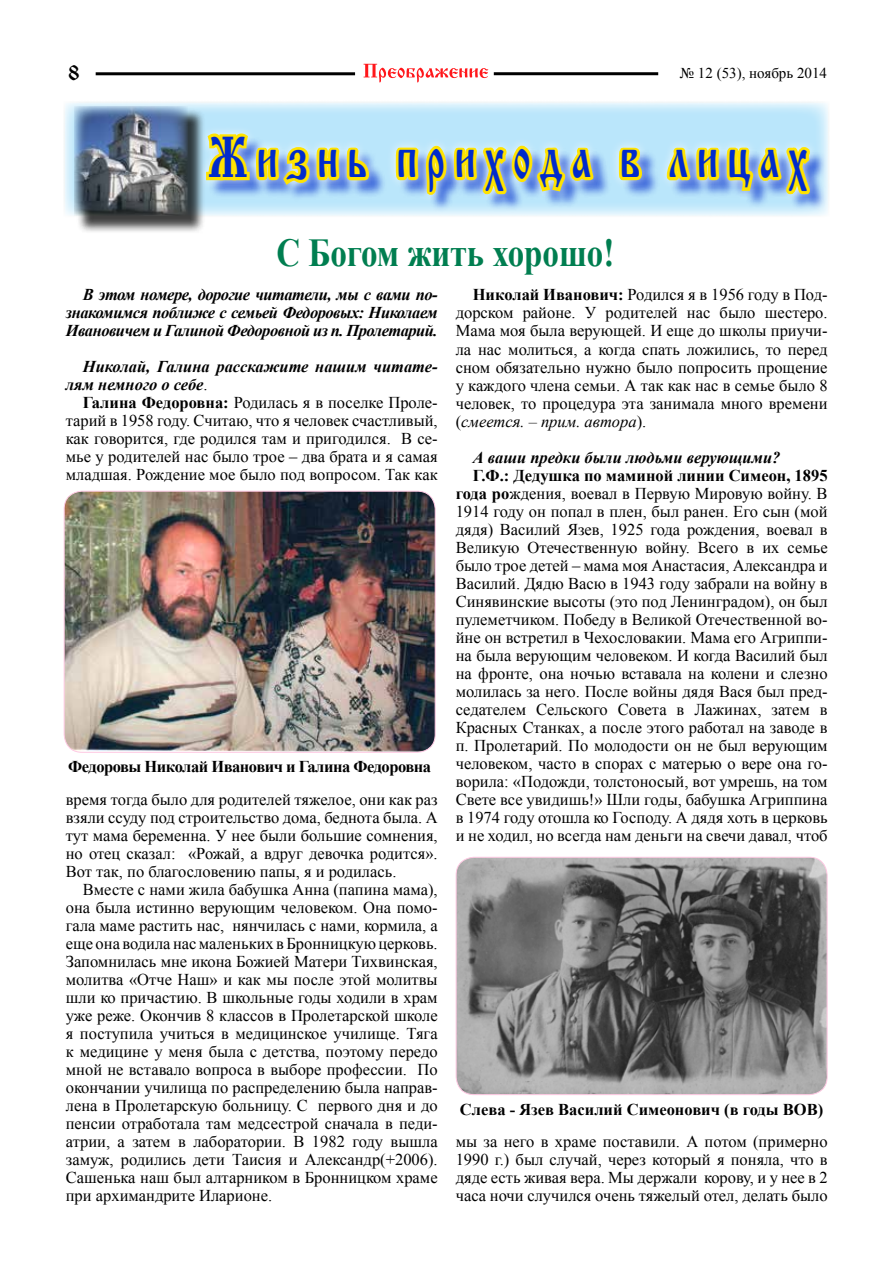
<style>
.page{position:relative;width:893px;height:1263px;background:#fff}
.page>*{position:absolute;margin:0;border:0;box-sizing:border-box;transform-origin:0 0}
.t1{font:60px "Cyrillic Old";letter-spacing:.22em;color:#002bcb;scale:.7 1}
.t2{font:700 39.6px "Times New Roman";color:#007e50;scale:.83 1}
.t3{font:21px "Izhitsa C";color:#000}
.t4{font:16.5px/18px "Times New Roman";color:#000;text-align:justify}
.t5{font:italic 700 16.5px/18px "Times New Roman";letter-spacing:-.01em;color:#000;text-align:justify}
.t6{font:700 16.5px "Times New Roman";letter-spacing:-.03em;color:#000}
.t7{font:700 16.5px "Times New Roman";color:#000}
.t8{font:15px "Times New Roman";color:#000}
.s1{font-weight:400;font-style:normal}
.s2{font-weight:700}
.s3{font-style:italic}
</style>
<div class="page">
<svg style="left:364px;top:64px;width:124px;height:18px"></svg>
<hr style="left:96px;top:72px;width:259px;height:3px;background:#000">
<hr style="left:494px;top:72px;width:164px;height:3px;background:#000">
<svg style="left:64px;top:102px;width:765px;height:114px;background:#c4ddca"></svg>
<div style="left:76px;top:109px;width:130px;height:125px;background:#000;opacity:.75"></div>
<img style="left:74px;top:106px;width:113px;height:109px">
<img style="left:64px;top:491px;width:370px;height:261px">
<div style="left:64px;top:491px;width:372px;height:262px;border:1px solid #ffc9e3;border-radius:18px"></div>
<img style="left:456px;top:857px;width:371px;height:238px">
<div style="left:456px;top:857px;width:371px;height:238px;border:1px solid #ffc9e3;border-radius:18px"></div>
<p class="t3" style="left:68px;top:61px;width:13px">8</p>
<p class="t8" style="left:680px;top:63px;width:149px">№ 12 (53), ноябрь 2014</p>
<h1 class="t1" style="left:208px;top:125px;width:858px">Жизнь прихода в лицах</h1>
<h2 class="t2" style="left:276px;top:225px;width:409px">С Богом жить хорошо!</h2>
<p class="t5" style="left:66px;top:285px;width:373px;text-indent:17px">В этом номере, дорогие читатели, мы с вами по&shy;знакомимся поближе с семьей Федоровых: Николаем Ивановичем и Галиной Федоровной из п. Пролетарий.</p>
<p class="t5" style="left:66px;top:357px;width:373px;text-indent:17px">Николай, Галина расскажите нашим читате&shy;лям немного о себе<span class="s1">.</span></p>
<p class="t4" style="left:66px;top:394px;width:373px;text-indent:17px"><span class="s2">Галина Федоровна:</span> Родилась я в поселке Проле&shy;тарий в 1958 году. Считаю, что я человек счастливый, как говорится, где родился там и пригодился. В се&shy;мье у родителей нас было трое – два брата и я самая младшая. Рождение мое было под вопросом. Так как</p>
<p class="t4" style="left:456px;top:286px;width:373px;text-indent:17px"><span class="s2">Николай Иванович:</span> Родился я в 1956 году в Под&shy;дорском районе. У родителей нас было шестеро.<br>Мама моя была верующей. И еще до школы приучи&shy;ла нас молиться, а когда спать ложились, то перед сном обязательно нужно было попросить прощение у каждого члена семьи. А так как нас в семье было 8 человек, то процедура эта занимала много времени (<span class="s3">смеется. – прим. автора</span>).</p>
<p class="t5" style="left:473px;top:447px;width:309px">А ваши предки были людьми верующими?</p>
<p class="t4" style="left:456px;top:466px;width:373px;text-indent:17px"><span class="s2">Г.Ф.: Дедушка по маминой линии Симеон, 1895 года ро</span>ждения, воевал в Первую Мировую войну. В 1914 году он попал в плен, был ранен. Его сын (мой дядя) Василий Язев, 1925 года рождения, воевал в Великую Отечественную войну. Всего в их семье было трое детей – мама моя Анастасия, Александра и Василий. Дядю Васю в 1943 году забрали на войну в Синявинские высоты (это под Ленинградом), он был пулеметчиком. Победу в Великой Отечественной во&shy;йне он встретил в Чехословакии. Мама его Агриппи&shy;на была верующим человеком. И когда Василий был на фронте, она ночью вставала на колени и слезно молилась за него. После войны дядя Вася был пред&shy;седателем Сельского Совета в Лажинах, затем в Красных Станках, а после этого работал на заводе в п. Пролетарий. По молодости он не был верующим человеком, часто в спорах с матерью о вере она го&shy;ворила: «Подожди, толстоносый, вот умрешь, на том Свете все увидишь!» Шли годы, бабушка Агриппина в 1974 году отошла ко Господу. А дядя хоть в церковь и не ходил, но всегда нам деньги на свечи давал, чтоб</p>
<p class="t6" style="left:68px;top:755px;width:364px">Федоровы Николай Иванович и Галина Федоровна</p>
<p class="t4" style="left:66px;top:790px;width:373px">время тогда было для родителей тяжелое, они как раз взяли ссуду под строительство дома, беднота была. А тут мама беременна. У нее были большие сомнения, но отец сказал: «Рожай, а вдруг девочка родится».<br>Вот так, по благословению папы, я и родилась.</p>
<p class="t4" style="left:66px;top:880px;width:373px;text-indent:17px">Вместе с нами жила бабушка Анна (папина мама), она была истинно верующим человеком. Она помо&shy;гала маме растить нас, нянчилась с нами, кормила, а еще она водила нас маленьких в Бронницкую церковь.<br>Запомнилась мне икона Божией Матери Тихвинская, молитва «Отче Наш» и как мы после этой молитвы шли ко причастию. В школьные годы ходили в храм уже реже. Окончив 8 классов в Пролетарской школе я поступила учиться в медицинское училище. Тяга к медицине у меня была с детства, поэтому передо мной не вставало вопроса в выборе профессии. По окончании училища по распределению была направ&shy;лена в Пролетарскую больницу. С первого дня и до пенсии отработала там медсестрой сначала в педи&shy;атрии, а затем в лаборатории. В 1982 году вышла замуж, родились дети Таисия и Александр(+2006).<br>Сашенька наш был алтарником в Бронницком храме при архимандрите Иларионе.</p>
<p class="t7" style="left:460px;top:1098px;width:365px">Слева - Язев Василий Симеонович (в годы ВОВ)</p>
<p class="t4" style="left:456px;top:1132px;width:373px">мы за него в храме поставили. А потом (примерно 1990 г.) был случай, через который я поняла, что в дяде есть живая вера. Мы держали корову, и у нее в 2 часа ночи случился очень тяжелый отел, делать было</p>
</div>
